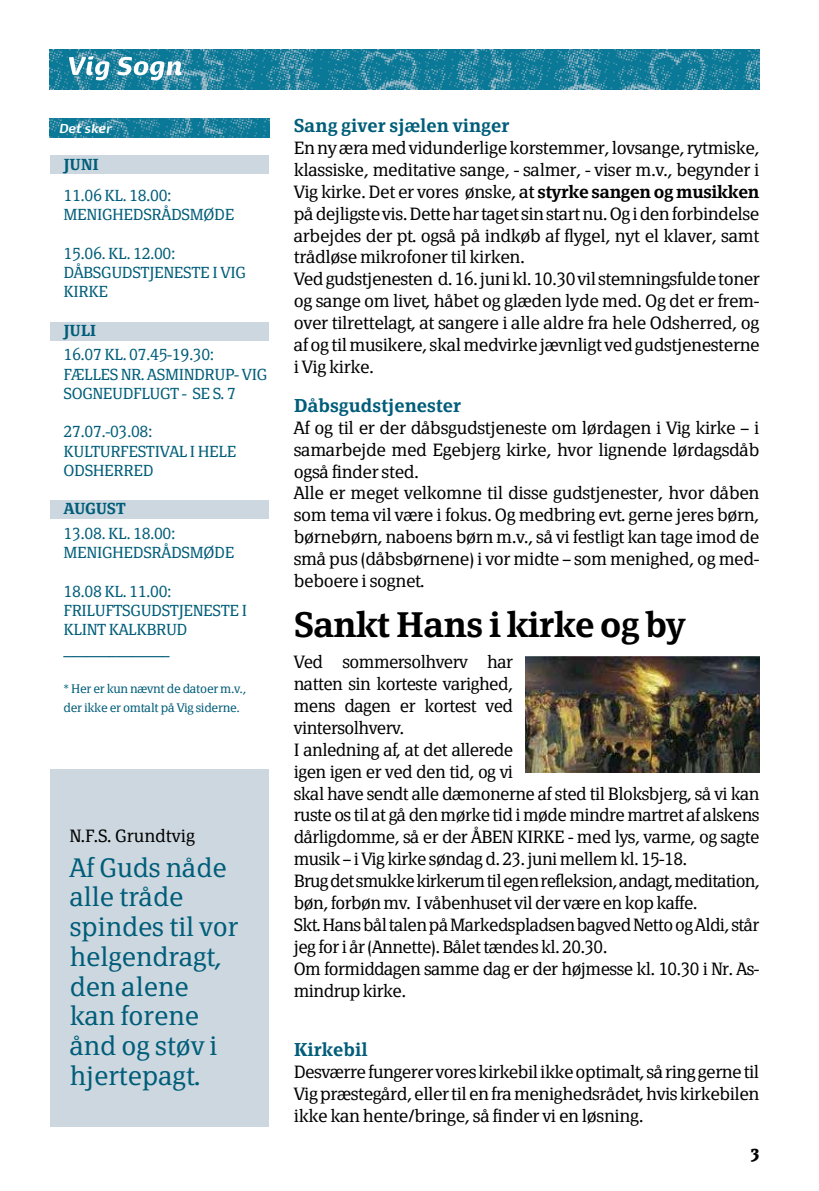
<style>
.page{position:relative;width:819px;height:1191px;background:#fff}
.page>*{position:absolute;margin:0;border:0;box-sizing:border-box;transform-origin:0 0}
.t1{font:600 35px "Page Serif";letter-spacing:-.02em;color:#000}
.t2{font:300 26.25px/29.8px "Page Serif TF";color:#005d79}
.t3{font:600 18.38px "Page Serif TF";color:#005d79}
.t4{font:300 17.5px/21.9px "Page Serif TF";letter-spacing:-.02em;color:#000}
.t5{font:300 17.5px "Page Serif TF";color:#000}
.t6{font:700 17.5px "Page Serif";color:#000}
.t7{font:300 15.75px/19.2px "Page Serif TF";letter-spacing:-.02em;color:#005d79}
.t8{font:600 15.75px "Page Serif TF";color:#005d79}
.t9{font:300 12.25px/19.2px "Page Serif TF";letter-spacing:-.02em;color:#005d79}
.t10{font:italic 700 12.25px "Dancer TF";color:#fff}
.s1{font-weight:400}
.s2{font-weight:600}
</style>
<div class="page">
<img style="left:50px;top:50px;width:709px;height:39px">
<svg style="left:69px;top:56px;width:41px;height:24px"></svg>
<svg style="left:117px;top:57px;width:64px;height:23px"></svg>
<img style="left:50px;top:118px;width:219px;height:20px">
<div style="left:50px;top:500px;width:218px;height:19px;background:#ccd7df"></div>
<div style="left:50px;top:322px;width:218px;height:19px;background:#ccd7df"></div>
<div style="left:50px;top:155px;width:219px;height:19px;background:#ccd7df"></div>
<div style="left:50px;top:769px;width:218px;height:357px;background:#ccd7df"></div>
<img style="left:525px;top:657px;width:234px;height:115px">
<p class="t10" style="left:59px;top:121px;width:54px">Det sker</p>
<p class="t8" style="left:64px;top:155px;width:36px">JUNI</p>
<p class="t7" style="left:64px;top:186px;width:172px">11.06 KL. 18.00:<br>MENIGHEDSRÅDSMØDE</p>
<p class="t7" style="left:64px;top:244px;width:184px">15.06. KL. 12.00:<br>DÅBSGUDSTJENESTE I VIG<br>KIRKE</p>
<p class="t8" style="left:64px;top:321px;width:33px">JULI</p>
<p class="t7" style="left:64px;top:345px;width:205px">16.07 KL. 07.45-19.30:<br>FÆLLES NR. ASMINDRUP- VIG<br>SOGNEUDFLUGT - SE S. 7</p>
<p class="t7" style="left:64px;top:422px;width:174px">27.07.-03.08:<br>KULTURFESTIVAL I HELE<br>ODSHERRED</p>
<p class="t8" style="left:64px;top:499px;width:22px">AUGUS</p>
<p class="t8" style="left:116px;top:499px;width:12px">T</p>
<p class="t7" style="left:64px;top:524px;width:172px">13.08. KL. 18.00:<br>MENIGHEDSRÅDSMØDE</p>
<p class="t7" style="left:64px;top:581px;width:185px">18.08 KL. 11.00:<br>FRILUFTSGUDSTJENESTE I<br>KLINT KALKBRUD ______________</p>
<p class="t9" style="left:64px;top:679px;width:184px">* Her er kun nævnt de datoer m.v., der ikke er omtalt på Vig siderne.</p>
<p class="t5" style="left:69px;top:825px;width:127px">N.F.S. Grundtvig</p>
<h2 class="t2" style="left:70px;top:852px;width:170px">Af Guds nåde alle tråde spindes til vor helgendragt, den alene kan forene ånd og støv i hjertepagt.</h2>
<p class="t3" style="left:294px;top:115px;width:217px">Sang giver sjælen vinger</p>
<p class="t4" style="left:294px;top:137px;width:467px">En ny æra med vidunderlige korstemmer, lovsange, rytmiske, klassiske, meditative sange, - salmer, - viser m.v., begynder i Vig kirke. Det er vores ønske, <span class="s1">at</span> <span class="s2">styrke sangen og musikken </span>på dejligste vis. Dette har taget sin start nu. Og i den forbindelse arbejdes der pt. også på indkøb af flygel, nyt el klaver, samt trådløse mikrofoner til kirken.<br>Ved gudstjenesten d. 16. juni kl. 10.30 vil stemningsfulde toner og sange om livet, håbet og glæden lyde med. Og det er frem&shy;over tilrettelagt, at sangere i alle aldre fra hele Odsherred, og af og til musikere, skal medvirke jævnligt ved gudstjenesterne i Vig kirke.</p>
<p class="t3" style="left:294px;top:394px;width:169px">Dåbsgudstjenester</p>
<p class="t4" style="left:294px;top:416px;width:467px">Af og til er der dåbsgudstjeneste om lørdagen i Vig kirke – i samarbejde med Egebjerg kirke, hvor lignende lørdagsdåb også finder sted.<br>Alle er meget velkomne til disse gudstjenester, hvor dåben som tema vil være i fokus. Og medbring evt. gerne jeres børn, børnebørn, naboens børn m.v., så vi festligt kan tage imod de små pus (dåbsbørnene) i vor midte – som menighed, og med&shy;beboere i sognet.</p>
<h1 class="t1" style="left:294px;top:604px;width:393px">Sankt Hans i kirke og by</h1>
<p class="t4" style="left:294px;top:651px;width:467px">Ved sommersolhverv har<br>natten sin korteste varighed,<br>mens dagen er kortest ved<br>vintersolhverv.<br>I anledning af, at det allerede<br>igen igen er ved den tid, og vi<br>skal have sendt alle dæmonerne af sted til Bloksbjerg, så vi kan ruste os til at gå den mørke tid i møde mindre martret af alskens dårligdomme, så er der ÅBEN KIRKE - med lys, varme, og sagte musik – i Vig kirke søndag d. 23. juni mellem kl. 15-18.<br>Brug det smukke kirkerum til egen refleksion, andagt, meditation, bøn, forbøn mv. I våbenhuset vil der være en kop kaffe.<br>Skt. Hans bål talen på Markedspladsen bagved Netto og Aldi, står jeg for i år (Annette). Bålet tændes kl. 20.30.<br>Om formiddagen samme dag er der højmesse kl. 10.30 i Nr. As&shy;mindrup kirke.</p>
<p class="t3" style="left:294px;top:1039px;width:75px">Kirkebil</p>
<p class="t4" style="left:294px;top:1061px;width:467px;text-align:justify">Desværre fungerer vores kirkebil ikke optimalt, så ring gerne til Vig præstegård, eller til en fra menighedsrådet, hvis kirkebilen ikke kan hente/bringe, så finder vi en løsning.</p>
<p class="t6" style="left:751px;top:1141px;width:10px">3</p>
</div>
